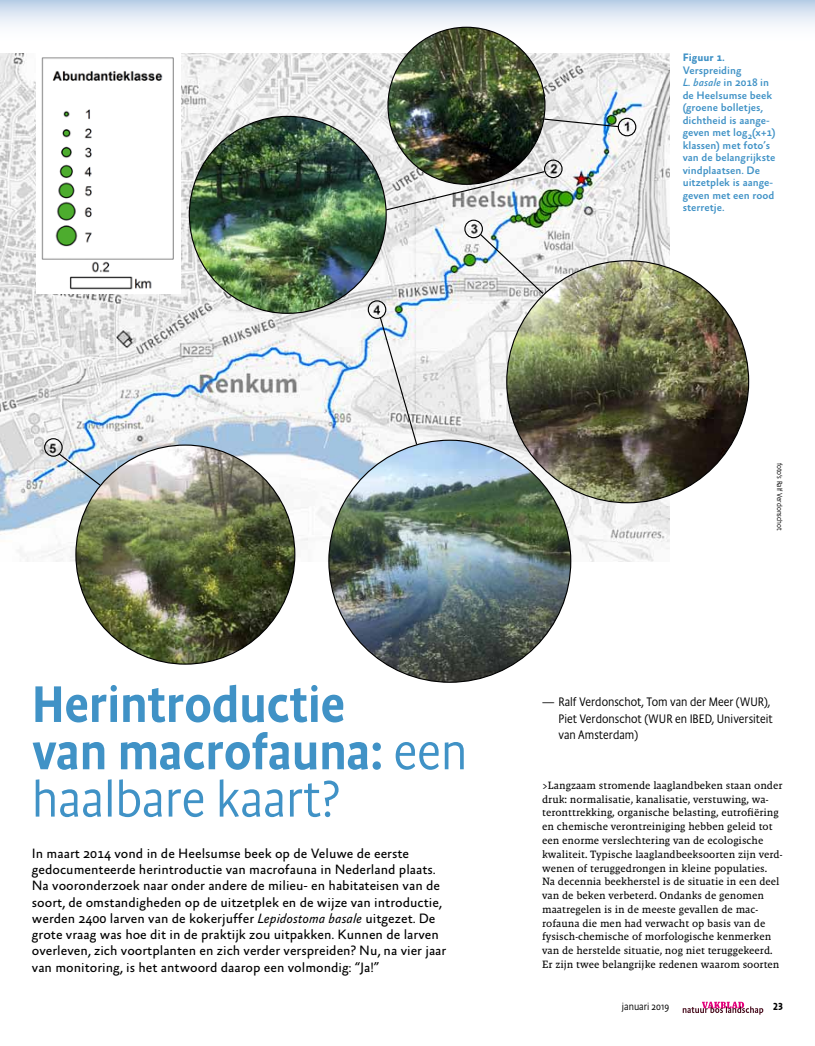
<style>
.page{position:relative;width:815px;height:1046px;background:#fff}
.page>*{position:absolute;margin:0;border:0;box-sizing:border-box;transform-origin:0 0}
.t1{font:500 52.12px/47.2px "Absara Sans Head";color:#4092c6}
.t2{font:13.75px/16.2px "Absara Sans";color:#000}
.t3{font:300 12.5px/16.2px "Absara Sans TF Head";color:#000}
.t4{font:500 11px/12.5px "Absara Sans";color:#4092c6}
.t5{font:700 11px "Absara Sans";color:#4092c6}
.t6{font:10.75px/13.8px "Malaga Reg";color:#000}
.t7{font:300 10.38px "Absara Sans Head";color:#000}
.t8{font:500 10.38px "Absara Sans TF Head";color:#000}
.t9{font:300 7.5px "Absara Sans LF Head";color:#000}
.s1{font-style:italic}
.s2{font-weight:300}
</style>
<div class="page">
<svg style="left:1px;top:0;width:814px;height:53px"></svg>
<svg style="left:0;top:0;width:1px;height:26px"></svg>
<img style="left:0;top:53px;width:669px;height:508px">
<div style="left:44px;top:438px;width:19px;height:18px;border:1px solid #000;border-radius:50%"></div>
<div style="left:368px;top:300px;width:18px;height:19px;border:1px solid #000;border-radius:50%"></div>
<div style="left:464px;top:219px;width:19px;height:19px;border:1px solid #000;border-radius:50%"></div>
<div style="left:544px;top:159px;width:19px;height:19px;border:1px solid #000;border-radius:50%"></div>
<div style="left:618px;top:118px;width:18px;height:18px;border:1px solid #000;border-radius:50%"></div>
<img style="left:388px;top:27px;width:157px;height:157px;border-radius:78px">
<img style="left:189px;top:116px;width:197px;height:197px;border-radius:98px">
<img style="left:507px;top:261px;width:242px;height:241px;border-radius:121px">
<img style="left:329px;top:440px;width:242px;height:242px;border-radius:121px">
<img style="left:76px;top:445px;width:219px;height:219px;border-radius:109px">
<svg style="left:543px;top:118px;width:76px;height:10px"></svg>
<img style="left:385px;top:170px;width:161px;height:41px">
<svg style="left:479px;top:233px;width:65px;height:62px"></svg>
<svg style="left:379px;top:316px;width:39px;height:130px"></svg>
<svg style="left:57px;top:452px;width:45px;height:34px"></svg>
<img style="left:37px;top:53px;width:143px;height:241px">
<svg style="left:683px;top:1001px;width:80px;height:13px"></svg>
<p class="t5" style="left:683px;top:52px;width:44px">Figuur 1.</p>
<p class="t4" style="left:683px;top:64px;width:94px">Verspreiding<br><span class="s1">L. basale</span> in 2018 in de Heelsumse beek (groene bolletjes, dichtheid is aange&shy;geven met log<sub>2</sub>(x+1) klassen) met foto’s van de belangrijkste vindplaatsen. De uitzetplek is aange&shy;geven met een rood sterretje.</p>
<h1 class="t1" style="left:32px;top:680px;width:437px">Herintroductie<br>van macrofauna: <span class="s2">een haalbare kaart?</span></h1>
<p class="t2" style="left:32px;top:845px;width:416px">In maart 2014 vond in de Heelsumse beek op de Veluwe de eerste gedocumenteerde herintroductie van macrofauna in Nederland plaats.<br>Na vooronderzoek naar onder andere de milieu- en habitateisen van de soort, de omstandigheden op de uitzetplek en de wijze van introductie, werden 2400 larven van de kokerjuffer <span class="s1">Lepidostoma basale</span> uitgezet. De grote vraag was hoe dit in de praktijk zou uitpakken. Kunnen de larven overleven, zich voortplanten en zich verder verspreiden? Nu, na vier jaar van monitoring, is het antwoord daarop een volmondig: “Ja!”</p>
<p class="t9" style="left:784px;top:462px;width:69px;rotate:90deg">foto’s Ralf Verdonschot</p>
<p class="t3" style="left:558px;top:694px;width:216px;text-indent:-16px">— Ralf Verdonschot, Tom van der Meer (WUR),<br>Piet Verdonschot (WUR en IBED, Universiteit van Amsterdam)</p>
<p class="t6" style="left:542px;top:778px;width:242px">&gt;Langzaam stromende laaglandbeken staan onder druk: normalisatie, kanalisatie, verstuwing, wa&shy;teronttrekking, organische belasting, eutrofiëring en chemische verontreiniging hebben geleid tot een enorme verslechtering van de ecologische kwaliteit. Typische laaglandbeeksoorten zijn verd&shy;wenen of teruggedrongen in kleine populaties.<br>Na decennia beekherstel is de situatie in een deel van de beken verbeterd. Ondanks de genomen maatregelen is in de meeste gevallen de mac&shy;rofauna die men had verwacht op basis van de fysisch-chemische of morfologische kenmerken van de herstelde situatie, nog niet teruggekeerd.<br>Er zijn twee belangrijke redenen waarom soorten</p>
<p class="t7" style="left:622px;top:999px;width:49px">januari 2019</p>
<p class="t8" style="left:773px;top:999px;width:11px">23</p>
</div>
